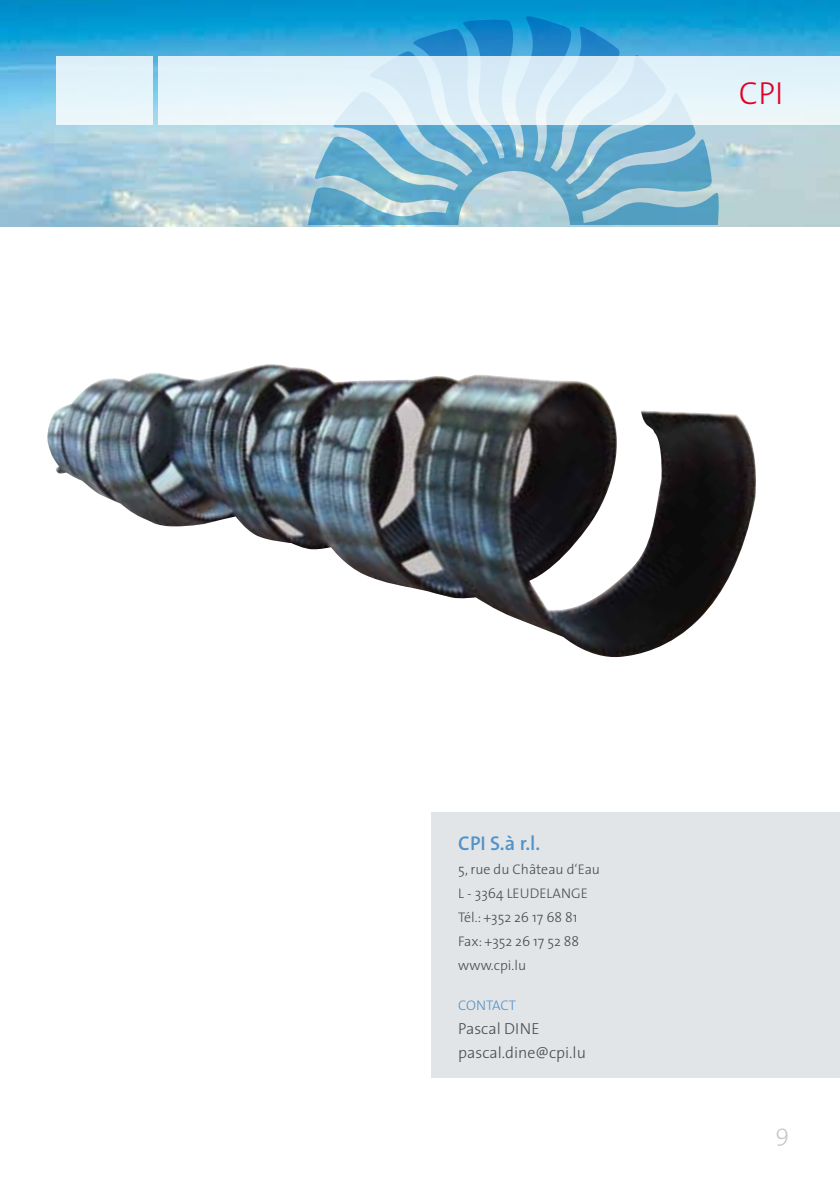
<style>
.page{position:relative;width:840px;height:1191px;background:#fff}
.page>*{position:absolute;margin:0;border:0;box-sizing:border-box;transform-origin:0 0}
.t1{font:300 32px "The Sans";color:#e20026}
.t2{font:300 24px "The Sans";color:#c3cbd0}
.t3{font:600 20px "The Sans";color:#5292c9}
.t4{font:300 16px/24px "The Sans";color:#4b4b4d}
.t5{font:300 14px/24px "The Sans";color:#4b4b4d}
.t6{font:14px "The Sans Light Caps";letter-spacing:-.01em;color:#5292c9}
</style>
<div class="page">
<img style="left:0;top:0;width:839px;height:227px">
<svg style="left:305px;top:15px;width:416px;height:210px;background:#67b0d2"></svg>
<div style="left:159px;top:57px;width:680px;height:68px;background:linear-gradient(to right,#e2f2f9,#e1f0f8)"></div>
<div style="left:57px;top:57px;width:96px;height:68px;background:#e3f4fa"></div>
<div style="left:431px;top:812px;width:408px;height:265px;background:#e1e5e8"></div>
<img style="left:47px;top:364px;width:709px;height:294px">
<h1 class="t1" style="left:738px;top:67px;width:40px">CPI</h1>
<h3 class="t3" style="left:458px;top:826px;width:84px">CPI S.à r.l.</h3>
<p class="t5" style="left:458px;top:856px;width:143px">5, rue du Château d‘Eau<br>L - 3364 LEU DELANGE<br>Tél.: +352 26 17 68 81<br>Fax: +352 26 17 52 88 www.cpi.lu</p>
<p class="t6" style="left:458px;top:993px;width:59px">CONTACT</p>
<p class="t4" style="left:458px;top:1015px;width:129px">Pascal Dine pascal.dine@cpi.lu</p>
<h2 class="t2" style="left:775px;top:1113px;width:15px">9</h2>
</div>
